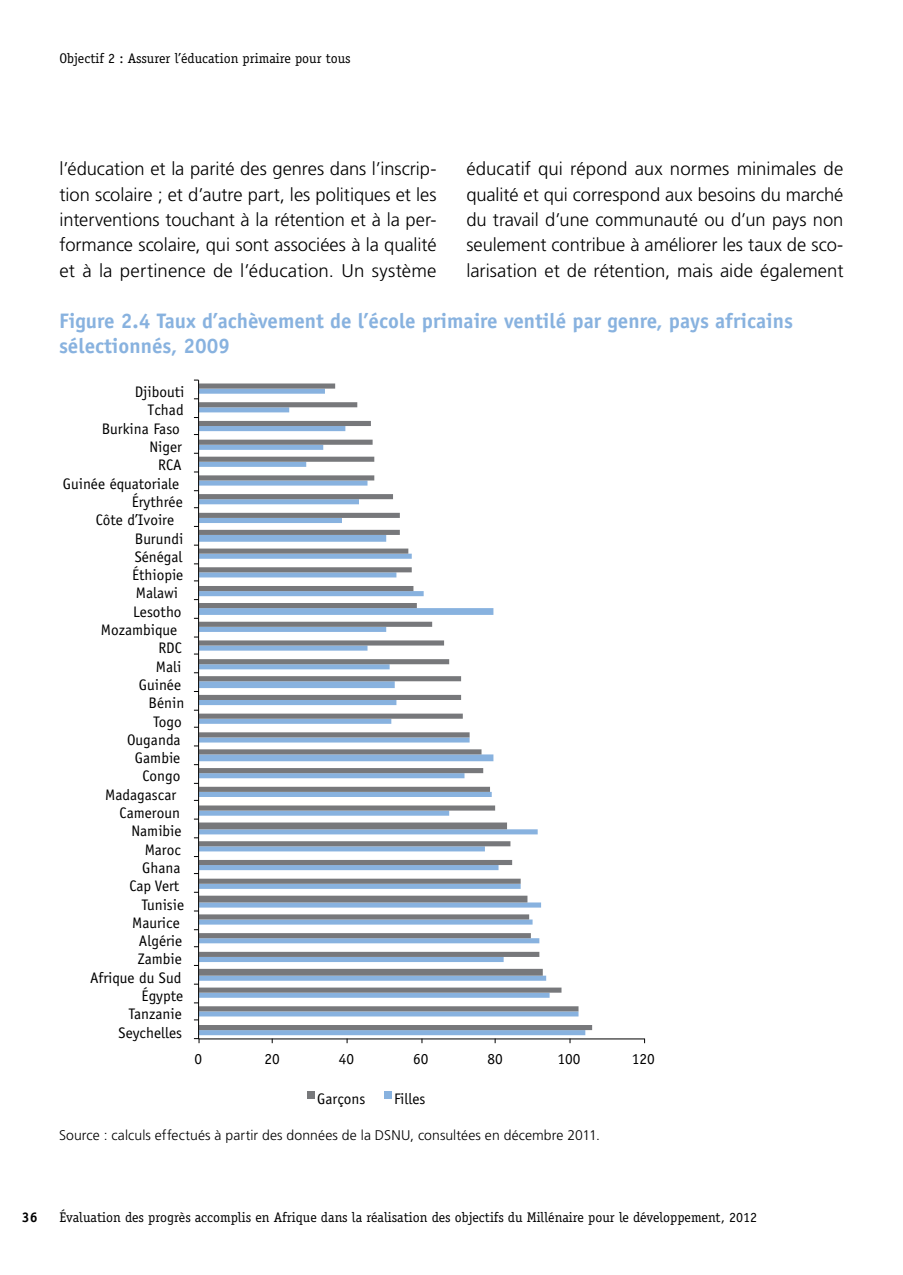
<style>
.page{position:relative;width:903px;height:1275px;background:#fff}
.page>*{position:absolute;margin:0;border:0;box-sizing:border-box;transform-origin:0 0}
.t1{font:700 21px/25.4px "Officina Sans Std";color:#88b2df}
.t2{font:300 18.38px/25.4px "Frutiger LT Std";letter-spacing:.005em;color:#000;text-align:justify}
.t3{font:15.4px "Officina Sans Std";color:#000}
.t4{font:14px "Officina Serif Std";color:#000}
.t5{font:300 14px "Frutiger LT Std";letter-spacing:.005em;color:#000}
.t6{font:700 14px "Officina Serif Std";color:#000}
</style>
<div class="page">
<svg style="left:199px;top:383px;width:393px;height:647px"></svg>
<hr style="left:199px;top:1039px;width:445px;height:1px;background:#000">
<hr style="left:198px;top:380px;width:1px;height:659px;background:#000">
<svg style="left:194px;top:1038px;width:6px;height:5px"></svg>
<div style="left:307px;top:1091px;width:7px;height:7px;background:#77787b"></div>
<div style="left:384px;top:1091px;width:7px;height:7px;background:#88b2df"></div>
<p class="t4" style="left:60px;top:50px;width:292px">Objectif 2 : Assurer l’éducation primaire pour tous</p>
<p class="t2" style="left:60px;top:157px;width:378px">l’éducation et la parité des genres dans l’inscrip&shy;tion scolaire ; et d’autre part, les politiques et les interventions touchant à la rétention et à la per&shy;formance scolaire, qui sont associées à la qualité et à la pertinence de l’éducation. Un système</p>
<p class="t2" style="left:466px;top:157px;width:379px">éducatif qui répond aux normes minimales de qualité et qui correspond aux besoins du marché du travail d’une communauté ou d’un pays non seulement contribue à améliorer les taux de sco&shy;larisation et de rétention, mais aide également</p>
<p class="t1" style="left:59px;top:308px;width:735px">Figure 2.4 Taux d’achèvement de l’école primaire ventilé par genre, pays africains sélectionnés, 2009</p>
<p class="t3" style="left:135px;top:383px;width:51px">Djibouti</p>
<p class="t3" style="left:148px;top:401px;width:38px">Tchad</p>
<p class="t3" style="left:102px;top:419px;width:80px">Burkina Faso</p>
<p class="t3" style="left:149px;top:438px;width:34px">Niger</p>
<p class="t3" style="left:158px;top:456px;width:25px">RCA</p>
<p class="t3" style="left:63px;top:474px;width:118px">Guinée équatoriale</p>
<p class="t3" style="left:132px;top:493px;width:53px">Érythrée</p>
<p class="t3" style="left:96px;top:511px;width:80px">Côte d’Ivoire</p>
<p class="t3" style="left:135px;top:529px;width:50px">Burundi</p>
<p class="t3" style="left:135px;top:548px;width:49px">Sénégal</p>
<p class="t3" style="left:132px;top:566px;width:53px">Éthiopie</p>
<p class="t3" style="left:136px;top:584px;width:44px">Malawi</p>
<p class="t3" style="left:133px;top:602px;width:50px">Lesotho</p>
<p class="t3" style="left:101px;top:621px;width:78px">Mozambique</p>
<p class="t3" style="left:158px;top:639px;width:25px">RDC</p>
<p class="t3" style="left:156px;top:657px;width:27px">Mali</p>
<p class="t3" style="left:139px;top:676px;width:44px">Guinée</p>
<p class="t3" style="left:149px;top:694px;width:37px">Bénin</p>
<p class="t3" style="left:153px;top:712px;width:30px">Togo</p>
<p class="t3" style="left:127px;top:731px;width:55px">Ouganda</p>
<p class="t3" style="left:135px;top:749px;width:47px">Gambie</p>
<p class="t3" style="left:142px;top:767px;width:40px">Congo</p>
<p class="t3" style="left:105px;top:785px;width:73px">Madagascar</p>
<p class="t3" style="left:120px;top:804px;width:62px">Cameroun</p>
<p class="t3" style="left:131px;top:822px;width:52px">Namibie</p>
<p class="t3" style="left:145px;top:840px;width:38px">Maroc</p>
<p class="t3" style="left:142px;top:859px;width:40px">Ghana</p>
<p class="t3" style="left:129px;top:877px;width:51px">Cap Vert</p>
<p class="t3" style="left:141px;top:895px;width:44px">Tunisie</p>
<p class="t3" style="left:132px;top:914px;width:49px">Maurice</p>
<p class="t3" style="left:139px;top:932px;width:45px">Algérie</p>
<p class="t3" style="left:138px;top:950px;width:45px">Zambie</p>
<p class="t3" style="left:90px;top:968px;width:93px">Afrique du Sud</p>
<p class="t3" style="left:142px;top:987px;width:43px">Égypte</p>
<p class="t3" style="left:128px;top:1005px;width:55px">Tanzanie</p>
<p class="t3" style="left:119px;top:1023px;width:65px">Seychelles</p>
<p class="t3" style="left:194px;top:1050px;width:9px">0</p>
<p class="t3" style="left:264px;top:1050px;width:17px">20</p>
<p class="t3" style="left:339px;top:1050px;width:17px">40</p>
<p class="t3" style="left:413px;top:1050px;width:17px">60</p>
<p class="t3" style="left:487px;top:1050px;width:17px">80</p>
<p class="t3" style="left:557px;top:1050px;width:24px">100</p>
<p class="t3" style="left:632px;top:1050px;width:24px">120</p>
<p class="t3" style="left:317px;top:1089px;width:50px">Garçons</p>
<p class="t3" style="left:394px;top:1089px;width:33px">Filles</p>
<p class="t5" style="left:59px;top:1127px;width:542px">Source : calculs effectués à partir des données de la DSNU, consultées en décembre 2011.</p>
<p class="t6" style="left:22px;top:1208px;width:17px">36</p>
<p class="t4" style="left:60px;top:1209px;width:699px">Évaluation des progrès accomplis en Afrique dans la réalisation des objectifs du Millénaire pour le développement, 2012</p>
</div>
